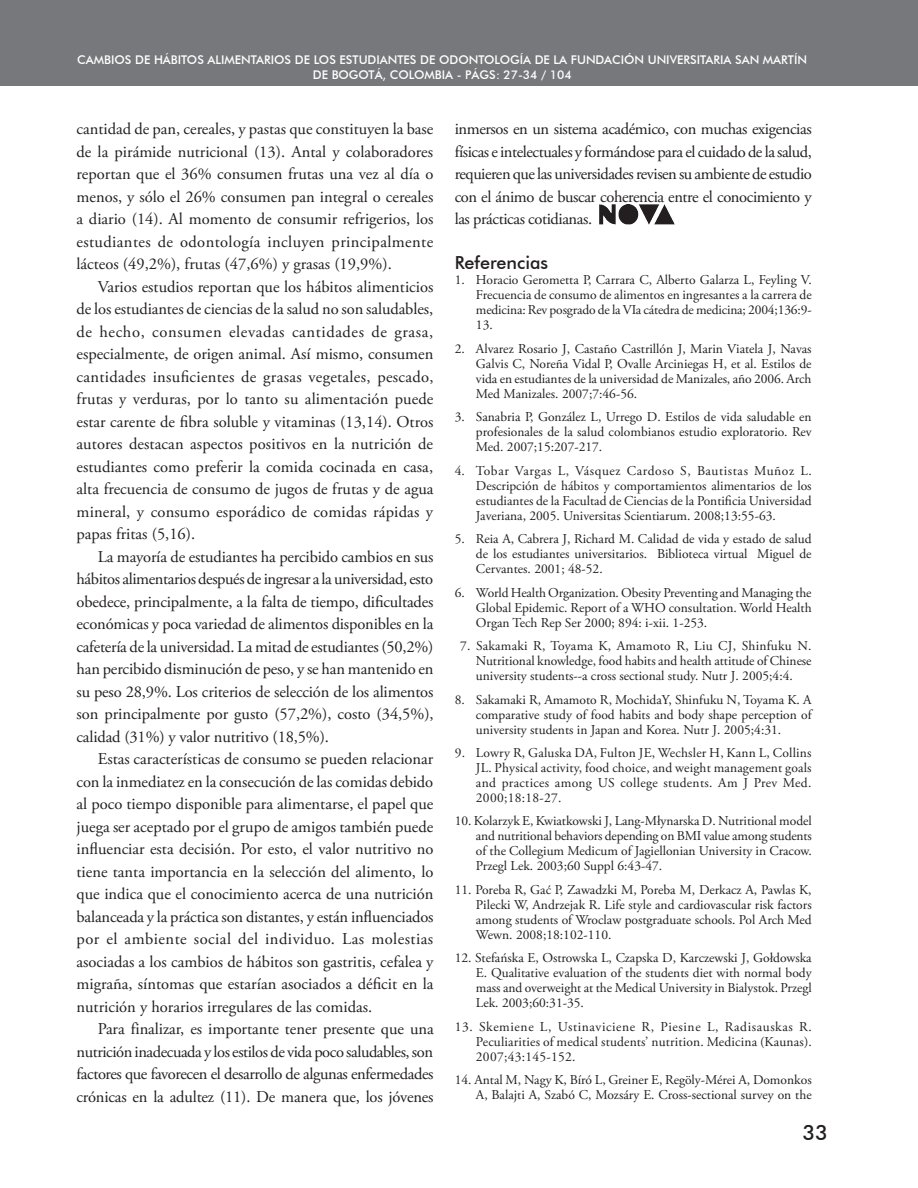
<style>
.page{position:relative;width:918px;height:1188px;background:#fff}
.page>*{position:absolute;margin:0;border:0;box-sizing:border-box;transform-origin:0 0}
.t1{font:500 21px "Futura BT";color:#231f20}
.Subtítulo_2{font:500 18px "Futura BT";color:#231f20}
.C__de_texto{font:16.5px/22.5px "Adobe Garamond Pro";letter-spacing:-.005em;color:#231f20;text-align:justify}
.BIBLIOGRAFIA{font:13.5px/15px "Adobe Garamond Pro";color:#231f20;text-align:justify}
.Título{font:500 12px "Futura BT";color:#fff}
</style>
<div class="page">
<div style="left:0;top:0;width:918px;height:86px;background:#76787b"></div>
<img style="left:599px;top:205px;width:75px;height:19px">
<p class="Título" style="left:77px;top:53px;width:18px">CAMBIOS</p>
<p class="Título" style="left:135px;top:53px;width:44px">DE HÁBITOS</p>
<p class="Título" style="left:208px;top:53px;width:8px">ALIMENTARIOS</p>
<p class="Título" style="left:295px;top:53px;width:27px">DE LOS</p>
<p class="Título" style="left:340px;top:53px;width:8px">ESTUDIANTES</p>
<p class="Título" style="left:420px;top:53px;width:29px">DE ODONTOLOG</p>
<p class="Título" style="left:520px;top:53px;width:66px">ÍA DE LA FUNDACI</p>
<p class="Título" style="left:624px;top:53px;width:61px">ÓN UNIVERSITARIA</p>
<p class="Título" style="left:735px;top:53px;width:71px">SAN MARTÍN</p>
<p class="Título" style="left:313px;top:67px;width:36px">DE BOGOT</p>
<p class="Título" style="left:375px;top:67px;width:33px">Á, COLOMBIA</p>
<p class="Título" style="left:457px;top:67px;width:116px">- PÁGS: 27-34 / 104</p>
<p class="C__de_texto" style="left:77px;top:118px;width:358px">cantidad de pan, cereales, y pastas que constituyen la base de la pirámide nutricional (13). Antal y colaboradores reportan que el 36% consumen frutas una vez al día o menos, y sólo el 26% consumen pan integral o cereales a diario (14). Al momento de consumir refrigerios, los estudiantes de odontología incluyen principalmente lácteos (49,2%), frutas (47,6%) y grasas (19,9%).</p>
<p class="C__de_texto" style="left:77px;top:276px;width:359px;text-indent:21px">Varios estudios reportan que los hábitos alimenticios de los estudiantes de ciencias de la salud no son saludables, de hecho, consumen elevadas cantidades de grasa, especialmente, de origen animal. Así mismo, consumen cantidades insuficientes de grasas vegetales, pescado, frutas y verduras, por lo tanto su alimentación puede estar carente de fibra soluble y vitaminas (13,14). Otros autores destacan aspectos positivos en la nutrición de estudiantes como preferir la comida cocinada en casa, alta frecuencia de consumo de jugos de frutas y de agua mineral, y consumo esporádico de comidas rápidas y papas fritas (5,16).</p>
<p class="C__de_texto" style="left:77px;top:546px;width:359px;text-indent:21px">La mayoría de estudiantes ha percibido cambios en sus hábitos alimentarios después de ingresar a la universidad, esto obedece, principalmente, a la falta de tiempo, dificultades económicas y poca variedad de alimentos disponibles en la cafetería de la universidad. La mitad de estudiantes (50,2%) han percibido disminución de peso, y se han mantenido en su peso 28,9%. Los criterios de selección de los alimentos son principalmente por gusto (57,2%), costo (34,5%), calidad (31%) y valor nutritivo (18,5%).</p>
<p class="C__de_texto" style="left:77px;top:748px;width:359px;text-indent:21px">Estas características de consumo se pueden relacionar con la inmediatez en la consecución de las comidas debido al poco tiempo disponible para alimentarse, el papel que juega ser aceptado por el grupo de amigos también puede influenciar esta decisión. Por esto, el valor nutritivo no tiene tanta importancia en la selección del alimento, lo que indica que el conocimiento acerca de una nutrición balanceada y la práctica son distantes, y están influenciados por el ambiente social del individuo. Las molestias asociadas a los cambios de hábitos son gastritis, cefalea y migraña, síntomas que estarían asociados a déficit en la nutrición y horarios irregulares de las comidas.</p>
<p class="C__de_texto" style="left:77px;top:1018px;width:359px;text-indent:21px">Para finalizar, es importante tener presente que una nutrición inadecuada y los estilos de vida poco saludables, son factores que favorecen el desarrollo de algunas enfermedades crónicas en la adultez (11). De manera que, los jóvenes</p>
<p class="C__de_texto" style="left:455px;top:118px;width:359px">inmersos en un sistema académico, con muchas exigencias físicas e intelectuales y formándose para el cuidado de la salud, requieren que las universidades revisen su ambiente de estudio con el ánimo de buscar coherencia entre el conocimiento y las prácticas cotidianas.</p>
<p class="Subtítulo_2" style="left:455px;top:252px;width:95px">REFERENCIAS</p>
<p class="BIBLIOGRAFIA" style="left:476px;top:273px;width:337px;text-indent:-21px">1. Horacio Gerometta P, Carrara C, Alberto Galarza L, Feyling V.<br>Frecuencia de consumo de alimentos en ingresantes a la carrera de medicina: Rev posgrado de la VIa cátedra de medicina; 2004;136:9- 13.</p>
<p class="BIBLIOGRAFIA" style="left:476px;top:341px;width:337px;text-indent:-21px">2. Alvarez Rosario J, Castaño Castrillón J, Marin Viatela J, Navas Galvis C, Noreña Vidal P, Ovalle Arciniegas H, et al. Estilos de vida en estudiantes de la universidad de Manizales, año 2006. Arch Med Manizales. 2007;7:46-56.</p>
<p class="BIBLIOGRAFIA" style="left:476px;top:410px;width:337px;text-indent:-21px">3. Sanabria P, González L, Urrego D. Estilos de vida saludable en profesionales de la salud colombianos estudio exploratorio. Rev Med. 2007;15:207-217.</p>
<p class="BIBLIOGRAFIA" style="left:476px;top:463px;width:337px;text-indent:-21px">4. Tobar Vargas L, Vásquez Cardoso S, Bautistas Muñoz L.<br>Descripción de hábitos y comportamientos alimentarios de los estudiantes de la Facultad de Ciencias de la Pontificia Universidad Javeriana, 2005. Universitas Scientiarum. 2008;13:55-63.</p>
<p class="BIBLIOGRAFIA" style="left:476px;top:532px;width:337px;text-indent:-21px">5. Reia A, Cabrera J, Richard M. Calidad de vida y estado de salud de los estudiantes universitarios. Biblioteca virtual Miguel de Cervantes. 2001; 48-52.</p>
<p class="BIBLIOGRAFIA" style="left:476px;top:585px;width:337px;text-indent:-21px">6. World Health Organization. Obesity Preventing and Managing the Global Epidemic. Report of a WHO consultation. World Health Organ Tech Rep Ser 2000; 894: i-xii. 1-253.</p>
<p class="BIBLIOGRAFIA" style="left:476px;top:639px;width:337px;text-indent:-16px">7. Sakamaki R, Toyama K, Amamoto R, Liu CJ, Shinfuku N.<br>Nutritional knowledge, food habits and health attitude of Chinese university students--a cross sectional study. Nutr J. 2005;4:4.</p>
<p class="BIBLIOGRAFIA" style="left:476px;top:692px;width:337px;text-indent:-21px">8. Sakamaki R, Amamoto R, MochidaY, Shinfuku N, Toyama K. A comparative study of food habits and body shape perception of university students in Japan and Korea. Nutr J. 2005;4:31.</p>
<p class="BIBLIOGRAFIA" style="left:476px;top:746px;width:337px;text-indent:-21px">9. Lowry R, Galuska DA, Fulton JE, Wechsler H, Kann L, Collins JL. Physical activity, food choice, and weight management goals and practices among US college students. Am J Prev Med.<br>2000;18:18-27.</p>
<p class="BIBLIOGRAFIA" style="left:476px;top:814px;width:338px;text-indent:-21px">10. Kolarzyk E, Kwiatkowski J, Lang-Młynarska D. Nutritional model and nutritional behaviors depending on BMI value among students of the Collegium Medicum of Jagiellonian University in Cracow.<br>Przegl Lek. 2003;60 Suppl 6:43-47.</p>
<p class="BIBLIOGRAFIA" style="left:476px;top:883px;width:337px;text-indent:-21px">11. Poreba R, Gać P, Zawadzki M, Poreba M, Derkacz A, Pawlas K, Pilecki W, Andrzejak R. Life style and cardiovascular risk factors among students of Wroclaw postgraduate schools. Pol Arch Med Wewn. 2008;18:102-110.</p>
<p class="BIBLIOGRAFIA" style="left:476px;top:951px;width:337px;text-indent:-21px">12. Stefańska E, Ostrowska L, Czapska D, Karczewski J, Gołdowska E. Qualitative evaluation of the students diet with normal body mass and overweight at the Medical University in Bialystok. Przegl Lek. 2003;60:31-35.</p>
<p class="BIBLIOGRAFIA" style="left:476px;top:1020px;width:337px;text-indent:-21px">13. Skemiene L, Ustinaviciene R, Piesine L, Radisauskas R.<br>Peculiarities of medical students’ nutrition. Medicina (Kaunas).<br>2007;43:145-152.</p>
<p class="BIBLIOGRAFIA" style="left:455px;top:1073px;width:358px;text-align:right">14. Antal M, Nagy K, Bíró L, Greiner E, Regöly-Mérei A, Domonkos<br>A, Balajti A, Szabó C, Mozsáry E. Cross-sectional survey on the</p>
<p class="t1" style="left:803px;top:1119px;width:27px">33</p>
</div>
